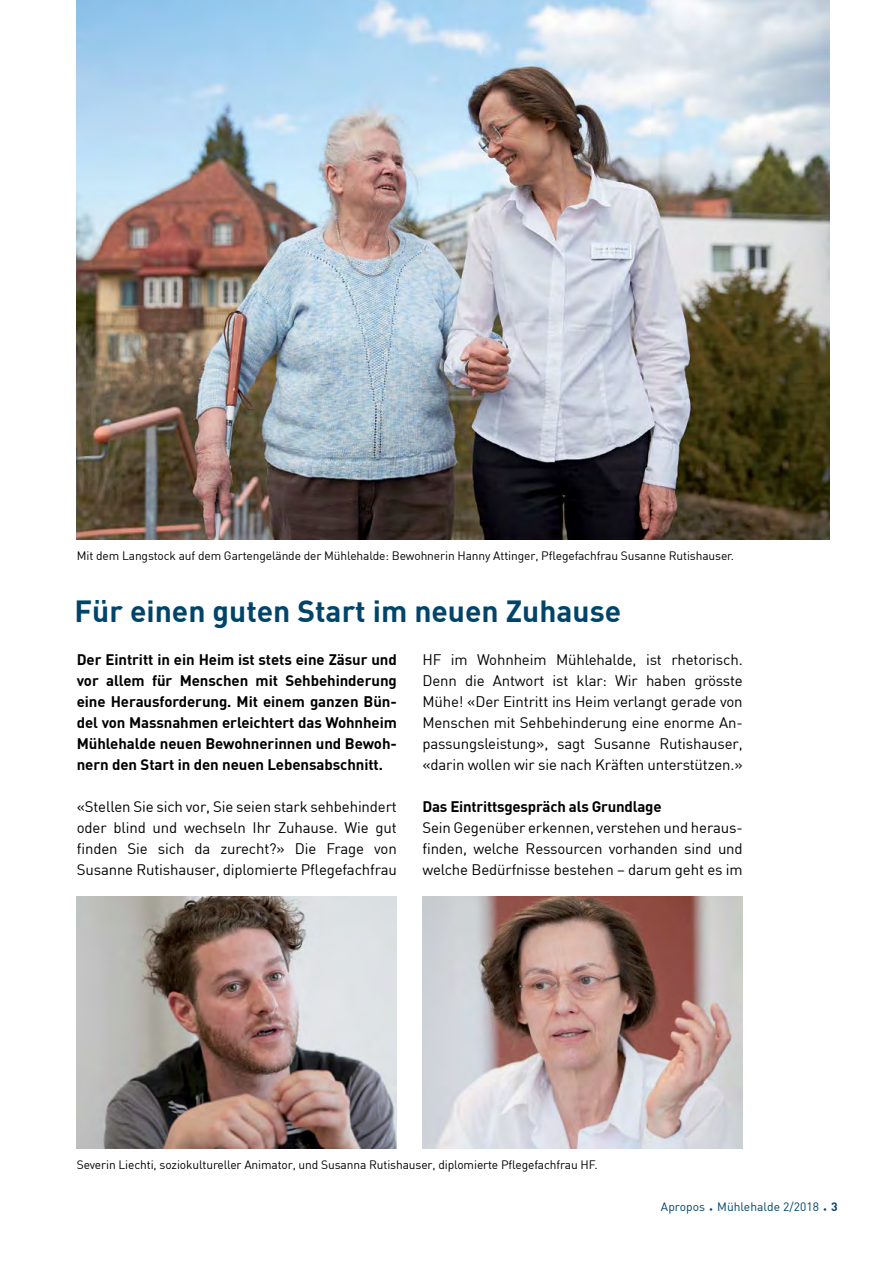
<style>
.page{position:relative;width:893px;height:1263px;background:#fff}
.page>*{position:absolute;margin:0;border:0;box-sizing:border-box;transform-origin:0 0}
.t1{font:700 30px "DIN";color:#00446a}
.t2{font:15px/21px "DIN";letter-spacing:-.01em;color:#000;text-align:justify}
.t3{font:700 15px/21px "DIN";letter-spacing:-.005em;color:#000;text-align:justify}
.t4{font:12px "DIN";letter-spacing:-.01em;color:#000}
.t5{font:12px "DIN";letter-spacing:.005em;color:#00446a}
.s1{font-size:7.5px}
.s2{font-weight:700}
</style>
<div class="page">
<img style="left:77px;top:0;width:752px;height:539px">
<img style="left:422px;top:896px;width:321px;height:252px">
<img style="left:77px;top:896px;width:320px;height:252px">
<p class="t4" style="left:77px;top:548px;width:659px">Mit dem Langstock auf dem Gartengelände der Mühlehalde: Bewohnerin Hanny Attinger, Pflegefachfrau Susanne Rutishauser.</p>
<h1 class="t1" style="left:75px;top:592px;width:548px">Für einen guten Start im neuen Zuhause</h1>
<p class="t3" style="left:77px;top:648px;width:322px">Der Eintritt in ein Heim ist stets eine Zäsur und vor allem für Menschen mit Sehbehinderung eine Herausforderung. Mit einem ganzen Bün&shy;del von Massnahmen erleichtert das Wohnheim Mühlehalde neuen Bewohnerinnen und Bewoh&shy;nern den Start in den neuen Lebensabschnitt.</p>
<p class="t2" style="left:77px;top:796px;width:322px">«Stellen Sie sich vor, Sie seien stark sehbehindert oder blind und wechseln Ihr Zuhause. Wie gut finden Sie sich da zurecht?» Die Frage von Susanne Rutishauser, diplomierte Pflegefachfrau</p>
<p class="t2" style="left:422px;top:649px;width:322px">HF im Wohnheim Mühlehalde, ist rhetorisch.<br>Denn die Antwort ist klar: Wir haben grösste Mühe! «Der Eintritt ins Heim verlangt gerade von Menschen mit Sehbehinderung eine enorme An&shy;passungsleistung», sagt Susanne Rutishauser, «darin wollen wir sie nach Kräften unterstützen.»</p>
<p class="t3" style="left:422px;top:795px;width:241px">Das Eintrittsgespräch als Grundlage</p>
<p class="t2" style="left:422px;top:817px;width:322px">Sein Gegenüber erkennen, verstehen und heraus&shy;finden, welche Ressourcen vorhanden sind und welche Bedürfnisse bestehen – darum geht es im</p>
<p class="t4" style="left:77px;top:1157px;width:522px">Severin Liechti, soziokultureller Animator, und Susanna Rutishauser, diplomierte Pflegefachfrau HF.</p>
<p class="t5" style="left:661px;top:1199px;width:178px">Apropos <span class="s1">•</span> Mühlehalde 2/2018 <span class="s1">•</span> <span class="s2">3</span></p>
</div>
